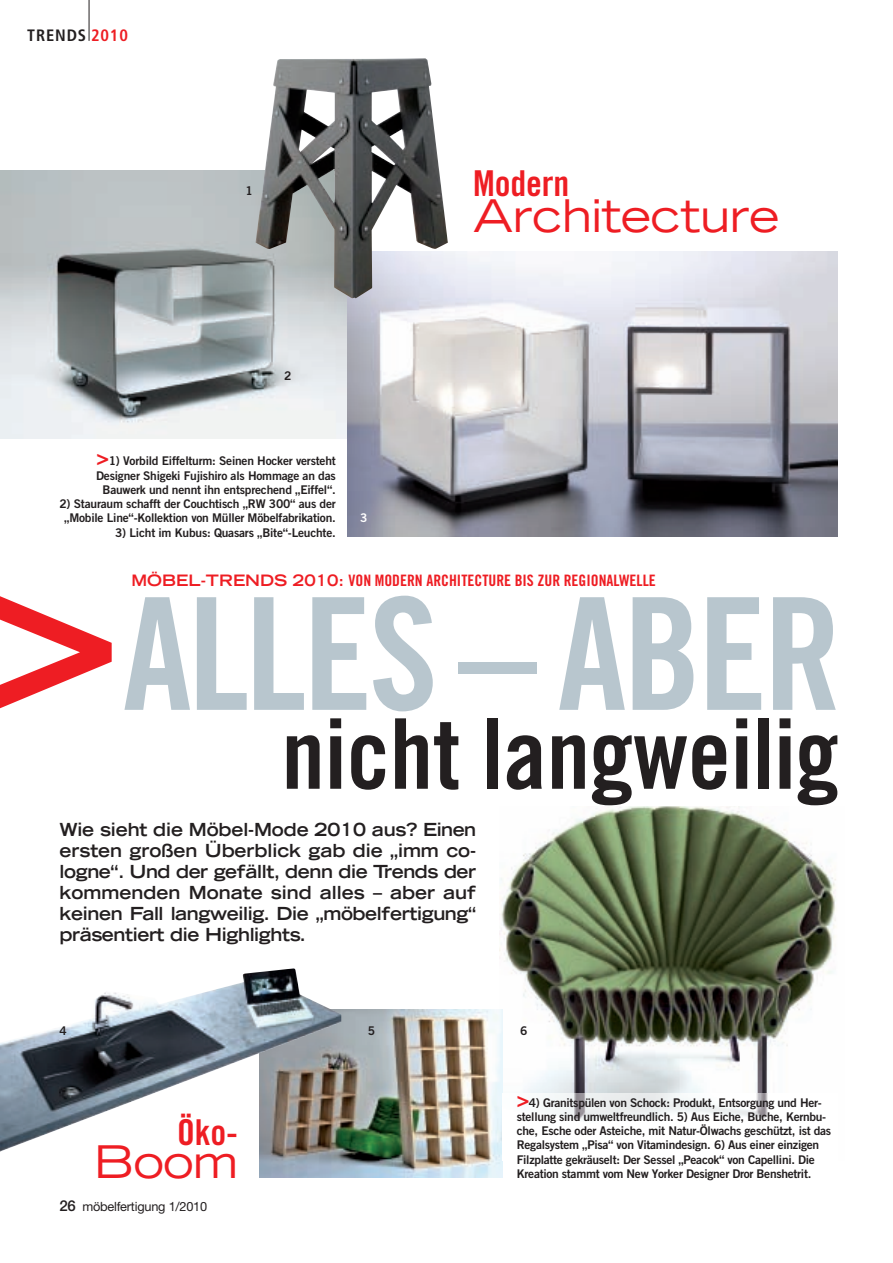
<style>
.page{position:relative;width:893px;height:1263px;background:#fff}
.page>*{position:absolute;margin:0;border:0;box-sizing:border-box;transform-origin:0 0}
.t1{font:225px "Trade Gothic LT Bold Cond Twenty";color:#ee1d23}
.t2{font:156px "Trade Gothic LT Bold Cond Twenty";letter-spacing:-.02em;color:#b8c6ce}
.t3{font:97.5px "Trade Gothic LT Bold Cond Twenty";color:#231f20}
.t4{font:expanded 45px "Trade Gothic LT";letter-spacing:-.005em;color:#ee1d23}
.t5{font:35.7px "Trade Gothic LT Bold Cond Twenty";letter-spacing:-.005em;color:#ee1d23}
.t6{font:700 expanded 18px/21px "Trade Gothic LT";letter-spacing:-.02em;color:#231f20;text-align:justify}
.t7{font:700 condensed 16.5px "Frutiger LT";letter-spacing:.05em;color:#231f20}
.t8{font:15.75px "Trade Gothic LT Bold Cond Twenty";color:#ee1d23}
.t9{font:12.75px "Helvetica Neue LT";letter-spacing:-.015em;color:#231f20}
.t10{font:12px/14.2px "Trade Gothic LT Bold Two";letter-spacing:-.025em;color:#231f20;text-align:center}
.t11{font:12px "Trade Gothic LT Bold Two";color:#fff}
.s1{color:#ee1d23}
.s2{font-size:21px;color:#ee1d23}
.s3{font-family:"Trade Gothic LT";font-weight:700;font-stretch:expanded}
.s4{font-weight:500;font-size:15px}
</style>
<div class="page">
<img style="left:500px;top:806px;width:336px;height:287px">
<img style="left:259px;top:1010px;width:244px;height:168px">
<hr style="left:89px;top:0;width:1px;height:41px;background:#231f20">
<img style="left:347px;top:252px;width:491px;height:285px">
<img style="left:0;top:170px;width:347px;height:269px">
<img style="left:0;top:968px;width:341px;height:184px">
<img style="left:256px;top:58px;width:192px;height:240px">
<img style="left:551px;top:1093px;width:217px;height:27px">
<h3 class="t7" style="left:27px;top:29px;width:102px">TRENDS <span class="s1">2010</span></h3>
<p class="t10" style="left:246px;top:184px;width:9px">1</p>
<p class="t10" style="left:284px;top:369px;width:9px">2</p>
<p class="t10" style="left:96px;top:455px;width:241px"><span class="s2">&gt;</span>1) Vorbild Eiffelturm: Seinen Hocker versteht<br>Designer Shigeki Fujishiro als Hommage an das<br>Bauwerk und nennt ihn entsprechend „Eiffel“.</p>
<p class="t10" style="left:60px;top:498px;width:278px">2) Stauraum schafft der Couchtisch „RW 300“ aus der „Mobile Line“-Kollektion von Müller Möbelfabrikation.</p>
<p class="t10" style="left:115px;top:526px;width:222px">3) Licht im Kubus: Quasars „Bite“-Leuchte.</p>
<p class="t11" style="left:360px;top:514px;width:9px">3</p>
<h3 class="t5" style="left:473px;top:171px;width:98px">Modern</h3>
<h3 class="t4" style="left:473px;top:200px;width:308px">Architecture</h3>
<h1 class="t1" style="left:-13px;top:547px;width:136px">&gt;</h1>
<h3 class="t8" style="left:132px;top:574px;width:526px"><span class="s3">MÖBEL-TRENDS 2010:</span> VON MODERN ARCHITECTURE BIS ZUR REGIONALWELLE</h3>
<h2 class="t2" style="left:123px;top:597px;width:721px">ALLES – ABER</h2>
<h3 class="t3" style="left:282px;top:718px;width:559px">nicht langweilig</h3>
<p class="t6" style="left:60px;top:820px;width:418px">Wie sieht die Möbel-Mode 2010 aus? Einen ersten großen Überblick gab die „imm co&shy;logne“. Und der gefällt, denn die Trends der kommenden Monate sind alles – aber auf keinen Fall langweilig. Die „möbelfertigung“ präsentiert die Highlights.</p>
<p class="t10" style="left:60px;top:1025px;width:9px">4</p>
<p class="t10" style="left:368px;top:1025px;width:9px">5</p>
<p class="t10" style="left:520px;top:1025px;width:9px">6</p>
<h3 class="t5" style="left:177px;top:1119px;width:62px">Öko-</h3>
<h3 class="t4" style="left:94px;top:1145px;width:145px">Boom</h3>
<p class="t9" style="left:60px;top:1202px;width:149px"><span class="s4">26</span> möbelfertigung 1/2010</p>
<p class="t10" style="left:517px;top:1096px;width:316px;text-align:left"><span class="s2">&gt;</span>4) Granitspülen von Schock: Produkt, Entsorgung und Her&shy;stellung sind umweltfreundlich. 5) Aus Eiche, Buche, Kernbu&shy;che, Esche oder Asteiche, mit Natur-Ölwachs geschützt, ist das Regalsystem „Pisa“ von Vitamindesign. 6) Aus einer einzigen Filzplatte gekräuselt: Der Sessel „Peacok“ von Capellini. Die Kreation stammt vom New Yorker Designer Dror Benshetrit.</p>
</div>
